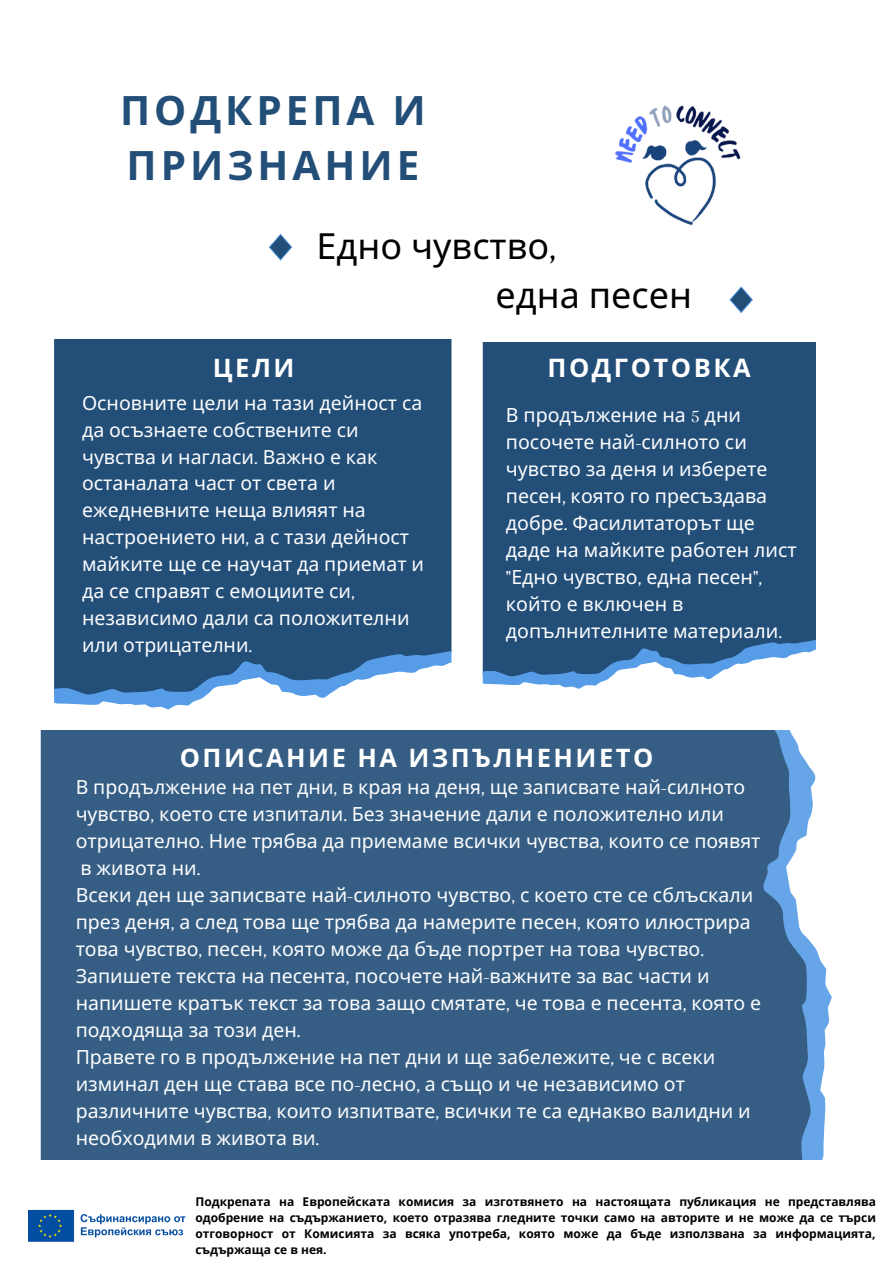
<style>
.page{position:relative;width:893px;height:1264px;background:#fff}
.page>*{position:absolute;margin:0;border:0;box-sizing:border-box;transform-origin:0 0}
.t1{font:700 40.5px/55.1px "Noto Sans";letter-spacing:.1em;color:#224e78}
.t2{font:36px "Noto Sans";color:#000}
.t3{font:700 25.5px "Noto Sans";letter-spacing:.1em;color:#fff}
.t4{font:19.5px/27px "Noto Sans";color:#fcfdff}
.t5{font:700 12px/16px "Open Sans";color:#000;text-align:justify}
.s1{font-family:"Arapey"}
</style>
<div class="page">
<svg style="left:269px;top:234px;width:23px;height:27px"></svg>
<svg style="left:729px;top:286px;width:24px;height:27px"></svg>
<div style="left:41px;top:730px;width:707px;height:429px;background:#365e84"></div>
<svg style="left:748px;top:730px;width:83px;height:429px"></svg>
<div style="left:54px;top:339px;width:398px;height:324px;background:#224e78"></div>
<svg style="left:54px;top:651px;width:397px;height:58px"></svg>
<div style="left:482px;top:342px;width:333px;height:297px;background:#224e78"></div>
<svg style="left:482px;top:639px;width:333px;height:49px"></svg>
<img style="left:615px;top:105px;width:126px;height:121px">
<img style="left:28px;top:1209px;width:158px;height:33px">
<p class="t1" style="left:120px;top:82px;width:307px">ПОДКРЕПА И<br>ПРИЗНАНИЕ</p>
<p class="t2" style="left:316px;top:220px;width:241px">Едно чувство<span class="s1">,</span></p>
<p class="t2" style="left:495px;top:270px;width:198px">една песен</p>
<p class="t3" style="left:213px;top:349px;width:83px">ЦЕЛИ</p>
<p class="t4" style="left:82px;top:388px;width:343px">Основните цели на тази дейност са да осъзнаете собствените си чувства и нагласи<span class="s1">.</span> Важно е как останалата част от света и ежедневните неща влияят на настроението ни<span class="s1">,</span> а с тази дейност майките ще се научат да приемат и да се справят с емоциите си<span class="s1">, </span>независимо дали са положителни или отрицателни<span class="s1">.</span></p>
<p class="t3" style="left:547px;top:349px;width:205px">ПОДГОТОВКА</p>
<p class="t4" style="left:506px;top:401px;width:292px">В продължение на <span class="s1">5</span> дни посочете най<span class="s1">-</span>силното си чувство за деня и изберете песен<span class="s1">,</span> която го пресъздава добре<span class="s1">.</span> Фасилитаторът ще даде на майките работен лист <span class="s1">"</span>Едно чувство<span class="s1">,</span> една песен<span class="s1">", </span>който е включен в допълнителните материали<span class="s1">.</span></p>
<p class="t3" style="left:180px;top:739px;width:475px">ОПИСАНИЕ НА ИЗПЪЛНЕНИЕТО</p>
<p class="t4" style="left:76px;top:773px;width:686px">В продължение на пет дни<span class="s1">,</span> в края на деня<span class="s1">,</span> ще записвате най<span class="s1">-</span>силното чувство<span class="s1">,</span> което сте изпитали<span class="s1">.</span> Без значение дали е положително или отрицателно<span class="s1">.</span> Ние трябва да приемаме всички чувства<span class="s1">,</span> които се появят</p>
<p class="t4" style="left:81px;top:854px;width:121px">в живота ни<span class="s1">.</span></p>
<p class="t4" style="left:76px;top:881px;width:679px">Всеки ден ще записвате най<span class="s1">-</span>силното чувство<span class="s1">,</span> с което сте се сблъскали през деня<span class="s1">,</span> а след това ще трябва да намерите песен<span class="s1">,</span> която илюстрира това чувство<span class="s1">,</span> песен<span class="s1">,</span> която може да бъде портрет на това чувство<span class="s1">.</span></p>
<p class="t4" style="left:76px;top:962px;width:687px">Запишете текста на песента<span class="s1">,</span> посочете най<span class="s1">-</span>важните за вас части и напишете кратък текст за това защо смятате<span class="s1">,</span> че това е песента<span class="s1">,</span> която е подходяща за този ден<span class="s1">.</span></p>
<p class="t4" style="left:76px;top:1042px;width:676px">Правете го в продължение на пет дни и ще забележите<span class="s1">,</span> че с всеки изминал ден ще става все по<span class="s1">-</span>лесно<span class="s1">,</span> а също и че независимо от различните чувства<span class="s1">,</span> които изпитвате<span class="s1">,</span> всички те са еднакво валидни и необходими в живота ви<span class="s1">.</span></p>
<p class="t5" style="left:195px;top:1192px;width:682px">Подкрепата на Европейската комисия за изготвянето на настоящата публикация не представлява одобрение на съдържанието, което отразява гледните точки само на авторите и не може да се търси отговорност от Комисията за всяка употреба, която може да бъде използвана за информацията, съдържаща се в нея.</p>
</div>
